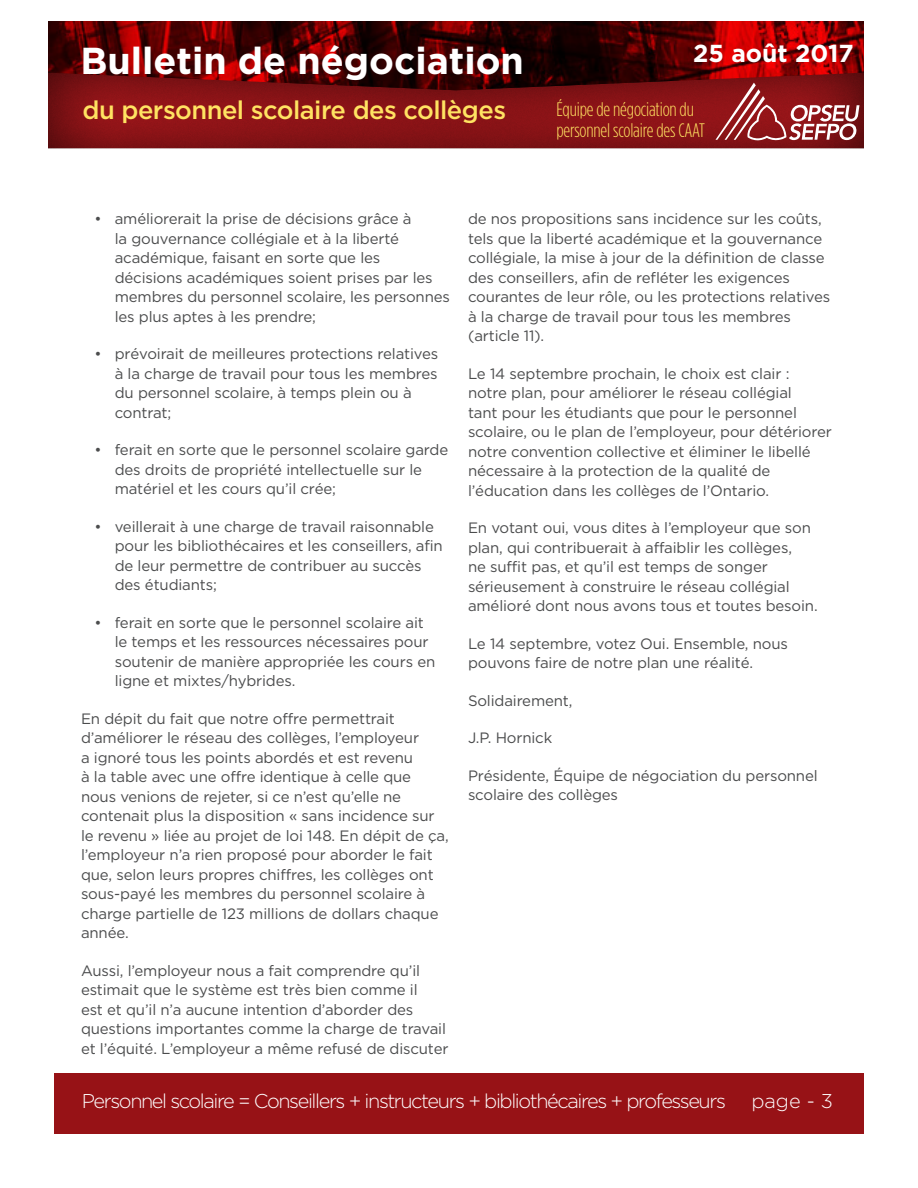
<style>
.page{position:relative;width:918px;height:1188px;background:#fff}
.page>*{position:absolute;margin:0;border:0;box-sizing:border-box;transform-origin:0 0}
.t1{font:700 37.5px "Gotham HTF";color:#fff}
.t2{font:500 25.5px "Gotham HTF";letter-spacing:-.02em;color:#ffe362}
.t3{font:700 24.6px "Gotham HTF";color:#fff}
.t4{font:300 19.95px "Gotham HTF";letter-spacing:-.07em;color:#fff}
.t5{font:300 condensed 19.5px/21px "Gotham HTF";letter-spacing:-.01em;color:#ffe362}
.body_copy_fr{font:15px/19.5px "Gotham HTF";letter-spacing:-.01em;color:#4b4c4d}
</style>
<div class="page">
<div style="left:54px;top:1074px;width:809px;height:60px;background:#971216"></div>
<img style="left:48px;top:22px;width:816px;height:50px">
<div style="left:46px;top:72px;width:819px;height:78px;background:#231f20;opacity:.85"></div>
<svg style="left:716px;top:58px;width:143px;height:85px;background:#9e2e30"></svg>
<h1 class="t1" style="left:80px;top:39px;width:445px">Bulletin de négociation</h1>
<h2 class="t2" style="left:82px;top:96px;width:425px">du personnel scolaire des collèges</h2>
<h3 class="t3" style="left:693px;top:39px;width:162px">25 août 2017</h3>
<h3 class="t5" style="left:556px;top:99px;width:150px">Équipe de négociation du personnel scolaire des CAAT</h3>
<p class="body_copy_fr" style="left:115px;top:209px;width:337px;text-indent:-20px">• améliorerait la prise de décisions grâce à<br>la gouvernance collégiale et à la liberté académique, faisant en sorte que les décisions académiques soient prises par les membres du personnel scolaire, les personnes les plus aptes à les prendre;</p>
<p class="body_copy_fr" style="left:115px;top:344px;width:325px;text-indent:-20px">• prévoirait de meilleures protections relatives à la charge de travail pour tous les membres du personnel scolaire, à temps plein ou à contrat;</p>
<p class="body_copy_fr" style="left:115px;top:440px;width:335px;text-indent:-20px">• ferait en sorte que le personnel scolaire garde des droits de propriété intellectuelle sur le matériel et les cours qu’il crée;</p>
<p class="body_copy_fr" style="left:115px;top:516px;width:330px;text-indent:-20px">• veillerait à une charge de travail raisonnable pour les bibliothécaires et les conseillers, afin de leur permettre de contribuer au succès des étudiants;</p>
<p class="body_copy_fr" style="left:115px;top:612px;width:322px;text-indent:-20px">• ferait en sorte que le personnel scolaire ait le temps et les ressources nécessaires pour soutenir de manière appropriée les cours en ligne et mixtes/hybrides.</p>
<p class="body_copy_fr" style="left:81px;top:708px;width:369px">En dépit du fait que notre offre permettrait d’améliorer le réseau des collèges, l’employeur<br>a ignoré tous les points abordés et est revenu<br>à la table avec une offre identique à celle que nous venions de rejeter, si ce n’est qu’elle ne contenait plus la disposition « sans incidence sur le revenu » liée au projet de loi 148. En dépit de ça, l’employeur n’a rien proposé pour aborder le fait que, selon leurs propres chiffres, les collèges ont sous-payé les membres du personnel scolaire à charge partielle de 123 millions de dollars chaque année.</p>
<p class="body_copy_fr" style="left:81px;top:960px;width:369px">Aussi, l’employeur nous a fait comprendre qu’il estimait que le système est très bien comme il<br>est et qu’il n’a aucune intention d’aborder des questions importantes comme la charge de travail et l’équité. L’employeur a même refusé de discuter</p>
<p class="body_copy_fr" style="left:468px;top:209px;width:364px">de nos propositions sans incidence sur les coûts, tels que la liberté académique et la gouvernance collégiale, la mise à jour de la définition de classe des conseillers, afin de refléter les exigences courantes de leur rôle, ou les protections relatives à la charge de travail pour tous les membres (article 11).</p>
<p class="body_copy_fr" style="left:468px;top:363px;width:365px">Le 14 septembre prochain, le choix est clair : notre plan, pour améliorer le réseau collégial<br>tant pour les étudiants que pour le personnel scolaire, ou le plan de l’employeur, pour détériorer notre convention collective et éliminer le libellé nécessaire à la protection de la qualité de l’éducation dans les collèges de l’Ontario.</p>
<p class="body_copy_fr" style="left:468px;top:518px;width:351px">En votant oui, vous dites à l’employeur que son plan, qui contribuerait à affaiblir les collèges,<br>ne suffit pas, et qu’il est temps de songer sérieusement à construire le réseau collégial amélioré dont nous avons tous et toutes besoin.</p>
<p class="body_copy_fr" style="left:468px;top:633px;width:322px">Le 14 septembre, votez Oui. Ensemble, nous pouvons faire de notre plan une réalité.</p>
<p class="body_copy_fr" style="left:468px;top:690px;width:106px">Solidairement,</p>
<p class="body_copy_fr" style="left:468px;top:728px;width:86px">J.P. Hornick</p>
<p class="body_copy_fr" style="left:468px;top:765px;width:351px">Présidente, Équipe de négociation du personnel scolaire des collèges</p>
<h3 class="t4" style="left:82px;top:1090px;width:646px">Personnel scolaire = Conseillers + instructeurs + bibliothécaires + professeurs</h3>
<h3 class="t4" style="left:751px;top:1090px;width:83px">page - 3</h3>
</div>
